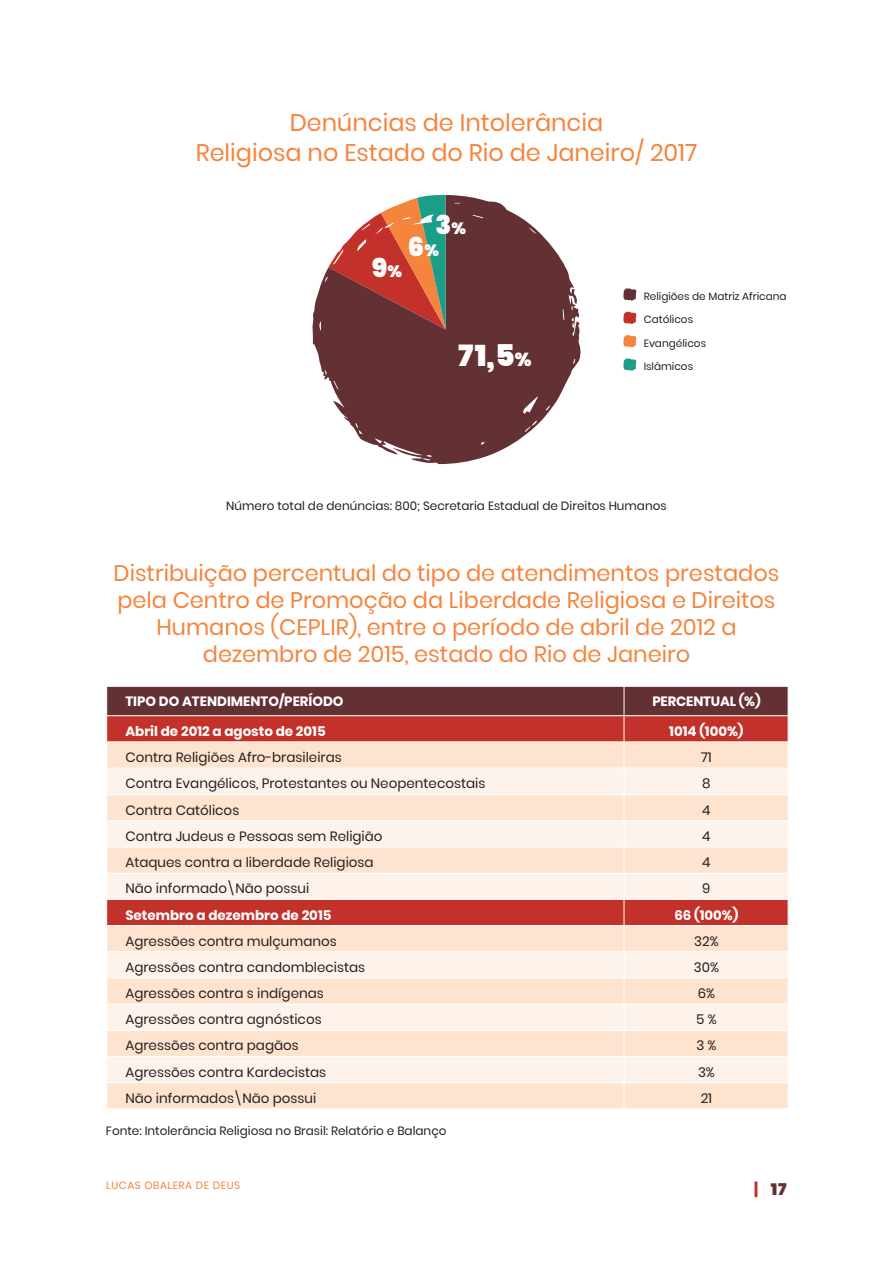
<style>
.page{position:relative;width:893px;height:1263px;background:#fff}
.page>*{position:absolute;margin:0;border:0;box-sizing:border-box;transform-origin:0 0}
.Poppins{font:900 29.85px "Poppins";color:#fff}
.Poppins-2{font:900 26.1px "Poppins";color:#fff}
.Poppins-3{font:24px/30px "Poppins";color:#f5843d;text-align:center}
.Poppins-4{font:22.5px/27px "Poppins";color:#f5843d;text-align:center}
.t1{font:900 16.5px "Poppins";color:#633034}
.Table_Paragraph{font:13.5px "Poppins";color:#231f20}
.Table_Paragraph-2{font:700 13.5px "Poppins";color:#fff}
.Poppins-5{font:12px "Poppins";color:#231f20}
.Poppins-6{font:10.5px "Poppins";color:#231f20}
.t2{font:10.5px "Poppins";letter-spacing:.05em;color:#f5843d}
.s1{font-size:16.35px}
.s2{font-size:18.75px}
.s3{font-weight:700;color:#c3322a}
</style>
<div class="page">
<svg style="left:623px;top:288px;width:13px;height:13px"></svg>
<svg style="left:623px;top:335px;width:13px;height:12px"></svg>
<svg style="left:623px;top:358px;width:13px;height:13px"></svg>
<svg style="left:623px;top:312px;width:13px;height:12px"></svg>
<svg style="left:106px;top:686px;width:683px;height:422px;background:#ecc8bc"></svg>
<svg style="left:312px;top:195px;width:269px;height:269px;fill:#633034"></svg>
<svg style="left:328px;top:195px;width:118px;height:134px"></svg>
<p class="Poppins-3" style="left:196px;top:108px;width:503px">Denúncias de Intolerância<br>Religiosa no Estado do Rio de Janeiro/ 2017</p>
<p class="Poppins-2" style="left:435px;top:210px;width:32px">3<span class="s1">%</span></p>
<p class="Poppins-2" style="left:408px;top:232px;width:33px">6<span class="s1">%</span></p>
<p class="Poppins-2" style="left:372px;top:253px;width:32px">9<span class="s1">%</span></p>
<p class="Poppins" style="left:458px;top:338px;width:75px">71,5<span class="s2">%</span></p>
<p class="Poppins-6" style="left:644px;top:290px;width:144px">Religiões de Matriz Africana</p>
<p class="Poppins-6" style="left:644px;top:337px;width:64px">Evangélicos</p>
<p class="Poppins-6" style="left:644px;top:360px;width:51px">Islâmicos</p>
<p class="Poppins-6" style="left:644px;top:314px;width:51px">Católicos</p>
<p class="Poppins-5" style="left:226px;top:499px;width:442px">Número total de denúncias: 800; Secretaria Estadual de Direitos Humanos</p>
<p class="Poppins-4" style="left:114px;top:559px;width:667px">Distribuição percentual do tipo de atendimentos prestados pela Centro de Promoção da Liberdade Religiosa e Direitos Humanos (CEPLIR), entre o período de abril de 2012 a dezembro de 2015, estado do Rio de Janeiro</p>
<p class="Table_Paragraph-2" style="left:125px;top:694px;width:220px">TIPO DO ATENDIMENTO/PERÍODO</p>
<p class="Table_Paragraph-2" style="left:652px;top:694px;width:110px">PERCENTUAL (%)</p>
<p class="Table_Paragraph-2" style="left:125px;top:723px;width:202px">Abril de 2012 a agosto de 2015</p>
<p class="Table_Paragraph-2" style="left:669px;top:723px;width:76px">1014 (100%)</p>
<p class="Table_Paragraph" style="left:125px;top:749px;width:218px">Contra Religiões Afro-brasileiras</p>
<p class="Table_Paragraph" style="left:701px;top:749px;width:12px">71</p>
<p class="Table_Paragraph" style="left:125px;top:776px;width:361px">Contra Evangélicos, Protestantes ou Neopentecostais</p>
<p class="Table_Paragraph" style="left:702px;top:776px;width:10px">8</p>
<p class="Table_Paragraph" style="left:125px;top:802px;width:115px">Contra Católicos</p>
<p class="Table_Paragraph" style="left:702px;top:802px;width:10px">4</p>
<p class="Table_Paragraph" style="left:125px;top:828px;width:259px">Contra Judeus e Pessoas sem Religião</p>
<p class="Table_Paragraph" style="left:702px;top:828px;width:10px">4</p>
<p class="Table_Paragraph" style="left:125px;top:855px;width:250px">Ataques contra a liberdade Religiosa</p>
<p class="Table_Paragraph" style="left:702px;top:855px;width:10px">4</p>
<p class="Table_Paragraph" style="left:125px;top:881px;width:185px">Não informado\Não possui</p>
<p class="Table_Paragraph" style="left:702px;top:881px;width:10px">9</p>
<p class="Table_Paragraph-2" style="left:125px;top:907px;width:208px">Setembro a dezembro de 2015</p>
<p class="Table_Paragraph-2" style="left:674px;top:907px;width:65px">66 (100%)</p>
<p class="Table_Paragraph" style="left:125px;top:933px;width:213px">Agressões contra mulçumanos</p>
<p class="Table_Paragraph" style="left:694px;top:933px;width:26px">32%</p>
<p class="Table_Paragraph" style="left:125px;top:959px;width:241px">Agressões contra candomblecistas</p>
<p class="Table_Paragraph" style="left:694px;top:959px;width:27px">30%</p>
<p class="Table_Paragraph" style="left:125px;top:985px;width:200px">Agressões contra s indígenas</p>
<p class="Table_Paragraph" style="left:698px;top:985px;width:19px">6%</p>
<p class="Table_Paragraph" style="left:125px;top:1012px;width:198px">Agressões contra agnósticos</p>
<p class="Table_Paragraph" style="left:696px;top:1012px;width:22px">5 %</p>
<p class="Table_Paragraph" style="left:125px;top:1038px;width:175px">Agressões contra pagãos</p>
<p class="Table_Paragraph" style="left:696px;top:1038px;width:22px">3 %</p>
<p class="Table_Paragraph" style="left:125px;top:1064px;width:202px">Agressões contra Kardecistas</p>
<p class="Table_Paragraph" style="left:698px;top:1064px;width:18px">3%</p>
<p class="Table_Paragraph" style="left:125px;top:1090px;width:192px">Não informados\Não possui</p>
<p class="Table_Paragraph" style="left:701px;top:1090px;width:13px">21</p>
<p class="Poppins-5" style="left:106px;top:1124px;width:342px">Fonte: Intolerância Religiosa no Brasil: Relatório e Balanço</p>
<p class="t2" style="left:106px;top:1179px;width:135px">LUCAS OBALERA DE DEUS</p>
<p class="t1" style="left:754px;top:1180px;width:34px"><span class="s3">|</span> 17</p>
</div>
